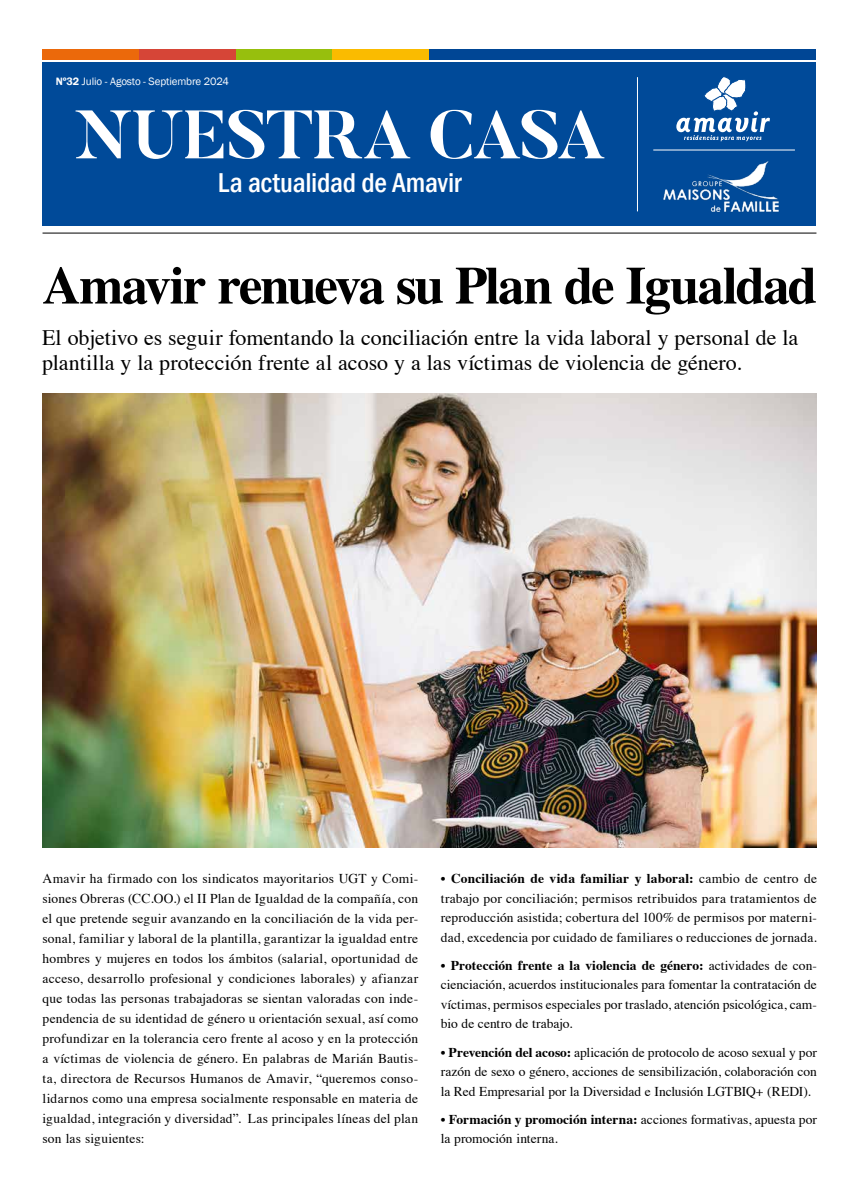
<style>
.page{position:relative;width:859px;height:1197px;background:#fff}
.page>*{position:absolute;margin:0;border:0;box-sizing:border-box;transform-origin:0 0}
.t1{font:700 68px "Butler";letter-spacing:-.02em;color:#fff}
.t2{font:700 53px "Times";letter-spacing:-.04em;color:#000}
.t3{font:500 condensed 28px "Franklin Gothic";letter-spacing:-.01em;color:#fff}
.t4{font:22px/25px "Times";color:#000}
.t5{font:13.5px/20px "Times";letter-spacing:.005em;color:#000;text-align:justify}
.t6{font:11px "Franklin Gothic";letter-spacing:-.01em;color:#fff}
.s1{font-weight:600}
.s2{font-weight:700}
</style>
<div class="page">
<svg style="left:74px;top:847px;width:81px;height:1px"></svg>
<div style="left:43px;top:62px;width:773px;height:163px;background:#004a99"></div>
<hr style="left:637px;top:77px;width:1px;height:134px;background:#fff">
<hr style="left:653px;top:150px;width:142px;height:1px;background:#fff">
<hr style="left:43px;top:233px;width:773px;height:1px;background:#000">
<img style="left:663px;top:161px;width:116px;height:51px">
<img style="left:43px;top:393px;width:773px;height:454px">
<svg style="left:676px;top:76px;width:94px;height:65px"></svg>
<div style="left:43px;top:50px;width:96px;height:10px;background:#eb690b"></div>
<div style="left:139px;top:50px;width:97px;height:10px;background:#d64537"></div>
<div style="left:236px;top:50px;width:97px;height:10px;background:#97bf0d"></div>
<div style="left:332px;top:50px;width:97px;height:10px;background:#fabb00"></div>
<div style="left:429px;top:50px;width:387px;height:10px;background:#004695"></div>
<p class="t6" style="left:56px;top:74px;width:174px"><span class="s1">Nº32</span> Julio - Agosto - Septiembre 2024</p>
<h1 class="t1" style="left:75px;top:91px;width:532px">NUESTRA CASA</h1>
<h3 class="t3" style="left:218px;top:164px;width:245px">La actualidad de Amavir</h3>
<h2 class="t2" style="left:42px;top:235px;width:776px">Amavir renueva su Plan de Igualdad</h2>
<h3 class="t4" style="left:42px;top:323px;width:758px">El objetivo es seguir fomentando la conciliación entre la vida laboral y personal de la plantilla y la protección frente al acoso y a las víctimas de violencia de género.</h3>
<p class="t5" style="left:43px;top:867px;width:377px">Amavir ha firmado con los sindicatos mayoritarios UGT y Comi&shy;siones Obreras (CC.OO.) el II Plan de Igualdad de la compañía, con el que pretende seguir avanzando en la conciliación de la vida per&shy;sonal, familiar y laboral de la plantilla, garantizar la igualdad entre hombres y mujeres en todos los ámbitos (salarial, oportunidad de acceso, desarrollo profesional y condiciones laborales) y afianzar que todas las personas trabajadoras se sientan valoradas con inde&shy;pendencia de su identidad de género u orientación sexual, así como profundizar en la tolerancia cero frente al acoso y en la protección a víctimas de violencia de género. En palabras de Marián Bautis&shy;ta, directora de Recursos Humanos de Amavir, “queremos conso&shy;lidarnos como una empresa socialmente responsable en materia de igualdad, integración y diversidad”. Las principales líneas del plan son las siguientes:</p>
<p class="t5" style="left:441px;top:867px;width:378px;line-height:19.5px"><span class="s2">• Conciliación de vida familiar y laboral:</span> cambio de centro de trabajo por conciliación; permisos retribuidos para tratamientos de reproducción asistida; cobertura del 100% de permisos por materni&shy;dad, excedencia por cuidado de familiares o reducciones de jornada.</p>
<p class="t5" style="left:441px;top:954px;width:378px;line-height:19.5px"><span class="s2">• Protección frente a la violencia de género:</span> actividades de con&shy;cienciación, acuerdos institucionales para fomentar la contratación de víctimas, permisos especiales por traslado, atención psicológica, cam&shy;bio de centro de trabajo.</p>
<p class="t5" style="left:441px;top:1040px;width:378px;line-height:19.5px"><span class="s2">• Prevención del acoso:</span> aplicación de protocolo de acoso sexual y por razón de sexo o género, acciones de sensibilización, colaboración con la Red Empresarial por la Diversidad e Inclusión LGTBIQ+ (REDI).</p>
<p class="t5" style="left:441px;top:1107px;width:378px;line-height:19.5px"><span class="s2">• Formación y promoción interna:</span> acciones formativas, apuesta por la promoción interna.</p>
</div>
